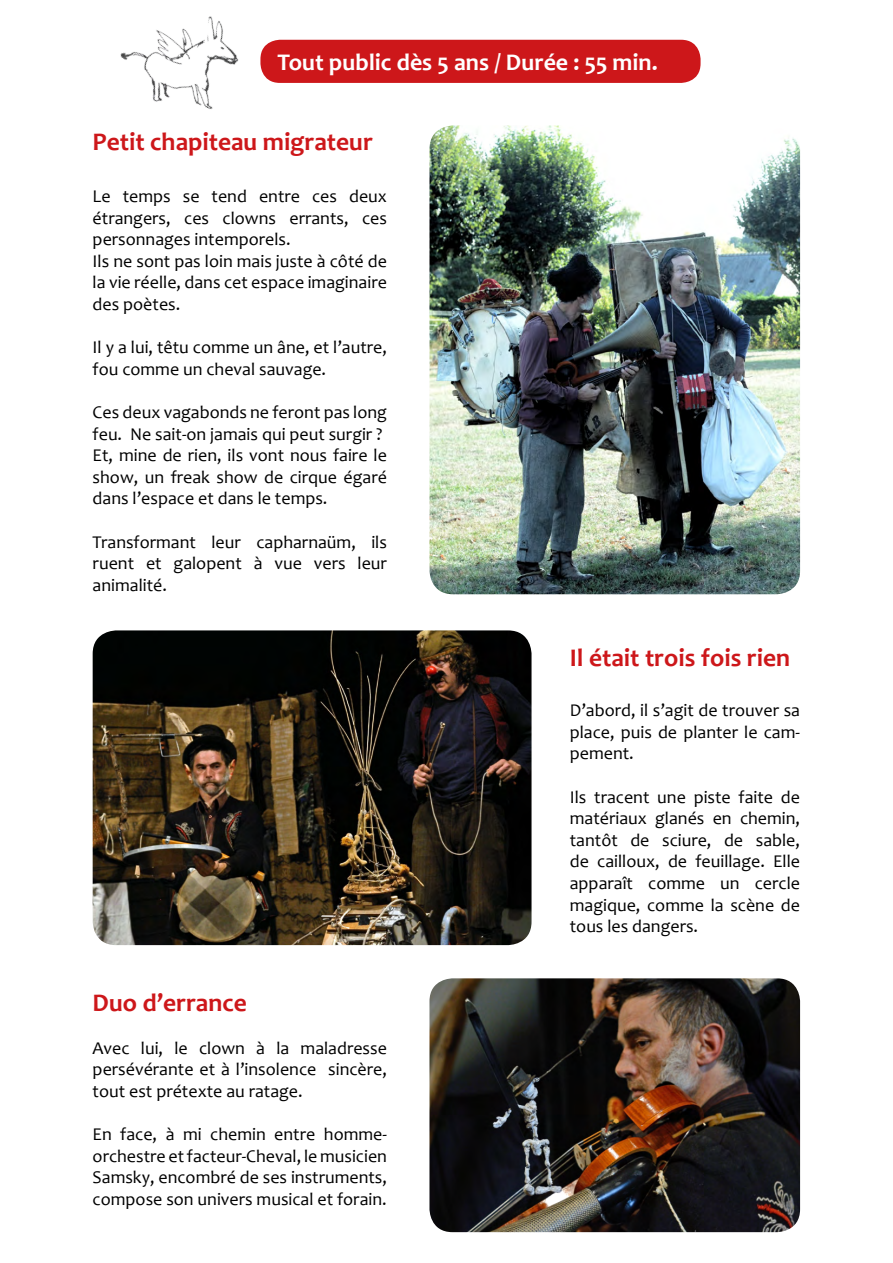
<style>
.page{position:relative;width:893px;height:1263px;background:#fff}
.page>*{position:absolute;margin:0;border:0;box-sizing:border-box;transform-origin:0 0}
.t1{font:700 25.5px "Candara";color:#cd171a}
.t2{font:700 24px "Candara";color:#fff}
.t3{font:18px/21.6px "Candara";color:#000;text-align:justify}
</style>
<div class="page">
<img style="left:429px;top:125px;width:371px;height:469px">
<img style="left:429px;top:978px;width:371px;height:254px">
<img style="left:93px;top:630px;width:438px;height:315px">
<div style="left:260px;top:40px;width:441px;height:43px;background:#cd171a;border-radius:19px"></div>
<img style="left:120px;top:16px;width:157px;height:93px">
<h2 class="t2" style="left:277px;top:47px;width:382px">Tout public dès 5 ans / Durée : 55 min.</h2>
<h1 class="t1" style="left:93px;top:126px;width:282px">Petit chapiteau migrateur</h1>
<p class="t3" style="left:93px;top:185px;width:296px;text-align:left">Le temps se tend entre ces deux étrangers, ces clowns errants, ces personnages intemporels.<br>Ils ne sont pas loin mais juste à côté de la vie réelle, dans cet espace imaginaire des poètes.</p>
<p class="t3" style="left:93px;top:336px;width:296px">Il y a lui, têtu comme un âne, et l’autre, fou comme un cheval sauvage.</p>
<p class="t3" style="left:93px;top:401px;width:296px;text-align:left">Ces deux vagabonds ne feront pas long feu. Ne sait-on jamais qui peut surgir ?<br>Et, mine de rien, ils vont nous faire le show, un freak show de cirque égaré dans l’espace et dans le temps.</p>
<p class="t3" style="left:93px;top:531px;width:296px">Transformant leur capharnaüm, ils ruent et galopent à vue vers leur animalité.</p>
<h1 class="t1" style="left:93px;top:986px;width:156px">Duo d’errance</h1>
<p class="t3" style="left:93px;top:1037px;width:296px">Avec lui, le clown à la maladresse persévérante et à l’insolence sincère, tout est prétexte au ratage.</p>
<p class="t3" style="left:93px;top:1123px;width:296px">En face, à mi chemin entre homme&shy;orchestre et facteur-Cheval, le musicien Samsky, encombré de ses instruments, compose son univers musical et forain.</p>
<h1 class="t1" style="left:570px;top:642px;width:222px">Il était trois fois rien</h1>
<p class="t3" style="left:570px;top:699px;width:232px">D’abord, il s’agit de trouver sa place, puis de planter le cam&shy;pement.</p>
<p class="t3" style="left:570px;top:786px;width:232px">Ils tracent une piste faite de matériaux glanés en chemin, tantôt de sciure, de sable, de cailloux, de feuillage. Elle apparaît comme un cercle magique, comme la scène de tous les dangers.</p>
</div>
